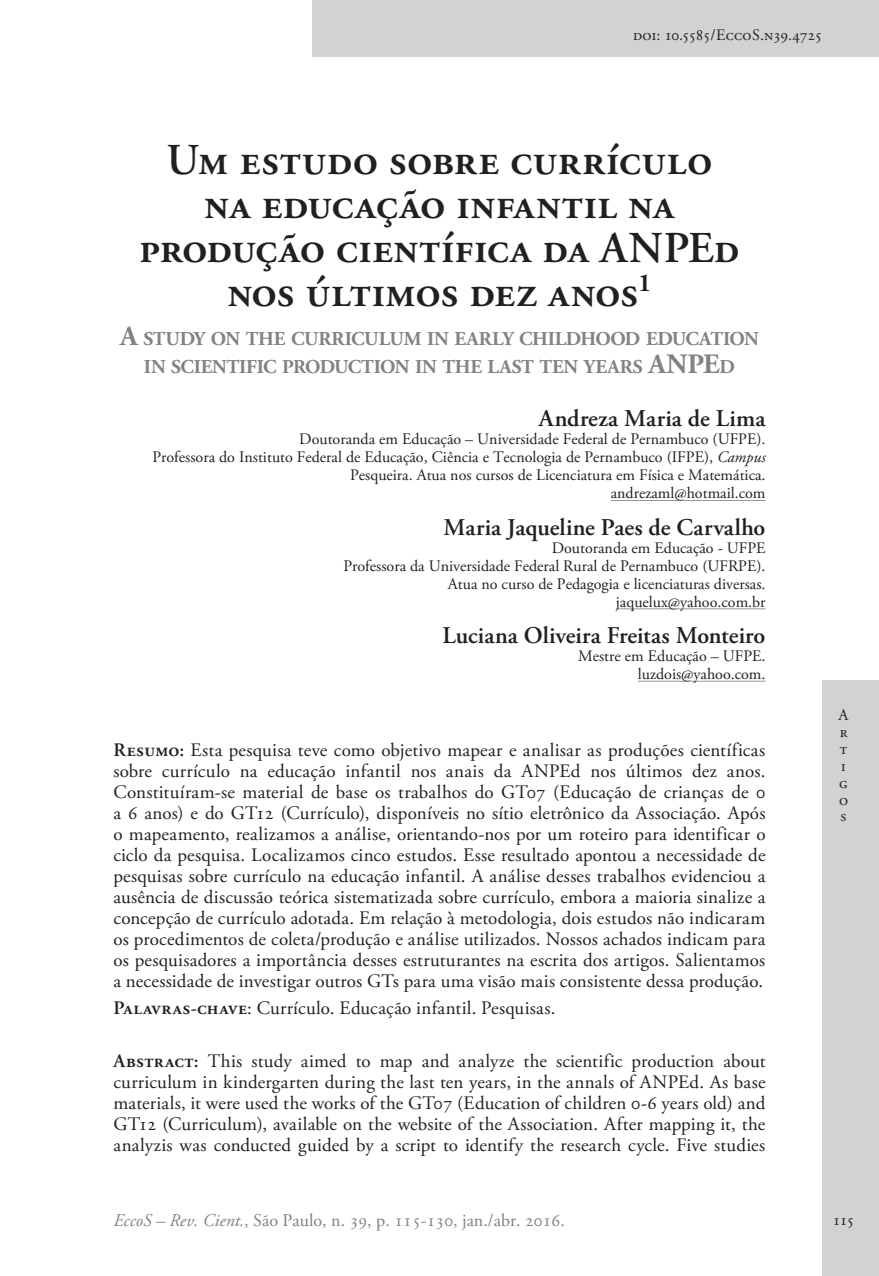
<style>
.page{position:relative;width:879px;height:1276px;background:#fff}
.page>*{position:absolute;margin:0;border:0;box-sizing:border-box;transform-origin:0 0}
.Ec_Titulo{font:600 44px/44px "Adobe Garamond Pro";letter-spacing:.005em;color:#231f20;text-align:center}
.Ec_Autor{font:600 24px "Adobe Garamond Pro";letter-spacing:-.01em;color:#231f20}
.Ec_Titulo_inglês{font:700 19.6px/28px "Adobe Garamond Pro";letter-spacing:-.015em;color:#808285}
.Ec_a_resumo{font:19px/21px "Adobe Garamond Pro";color:#231f20;text-align:justify}
.t1{font:18px "Adobe Garamond Pro";color:#808285}
.Ec_Autor_creditos{font:16px/18px "Adobe Garamond Pro";color:#231f20;text-align:right}
.Ec_xxCantoSsups{font:16px "Adobe Garamond Pro";letter-spacing:-.02em;color:#231f20}
.Ec_zxPaginador{font:16px/16.8px "Adobe Garamond Pro";color:#231f20}
.s1{font-size:28px}
.s2{font-style:italic}
.s3{font-weight:600}
</style>
<div class="page">
<div style="left:312px;top:0;width:567px;height:57px;background:#d1d2d4"></div>
<div style="left:822px;top:680px;width:57px;height:596px;background:#d1d2d4"></div>
<hr style="left:611px;top:500px;width:154px;height:1px;background:#939598">
<hr style="left:616px;top:608px;width:149px;height:1px;background:#939598">
<hr style="left:638px;top:681px;width:127px;height:1px;background:#939598">
<p class="Ec_xxCantoSsups" style="left:633px;top:25px;width:191px">doi: 10.5585/EccoS.n39.4725</p>
<p class="Ec_Titulo" style="left:139px;top:138px;width:602px">Um estudo sobre currículo na educação infantil na produção científica da ANPEd nos últimos dez anos<sup>1</sup></p>
<p class="Ec_Titulo_inglês" style="left:144px;top:325px;width:616px;text-indent:-24px"><span class="s1">A</span> STUDY ON THE CURRICULUM IN EARLY CHILDHOOD EDUCATION<br>IN SCIENTIFIC PRODUCTION IN THE LAST TEN YEARS <span class="s1">ANPE</span></p>
<p class="Ec_Titulo_inglês" style="left:719px;top:353px;width:17px">D</p>
<p class="Ec_Autor" style="left:539px;top:405px;width:228px">Andreza Maria de Lima</p>
<p class="Ec_Autor_creditos" style="left:299px;top:431px;width:468px">Doutoranda em Educação – Universidade Federal de Pernambuco (UFPE).</p>
<p class="Ec_Autor_creditos" style="left:152px;top:449px;width:615px">Professora do Instituto Federal de Educação, Ciência e Tecnologia de Pernambuco (IFPE), <span class="s2">Campus<br></span>Pesqueira. Atua nos cursos de Licenciatura em Física e Matemática.</p>
<p class="Ec_Autor_creditos" style="left:611px;top:485px;width:156px">andrezaml@hotmail.com</p>
<p class="Ec_Autor" style="left:443px;top:513px;width:323px">Maria Jaqueline Paes de Carvalho</p>
<p class="Ec_Autor_creditos" style="left:552px;top:539px;width:215px">Doutoranda em Educação - UFPE</p>
<p class="Ec_Autor_creditos" style="left:343px;top:557px;width:424px">Professora da Universidade Federal Rural de Pernambuco (UFRPE).<br>Atua no curso de Pedagogia e licenciaturas diversas.</p>
<p class="Ec_Autor_creditos" style="left:616px;top:593px;width:151px">jaquelux@yahoo.com.br</p>
<p class="Ec_Autor" style="left:442px;top:622px;width:324px">Luciana Oliveira Freitas Monteiro</p>
<p class="Ec_Autor_creditos" style="left:578px;top:647px;width:189px">Mestre em Educação – UFPE.</p>
<p class="Ec_Autor_creditos" style="left:638px;top:665px;width:129px">luzdois@yahoo.com.</p>
<p class="Ec_a_resumo" style="left:113px;top:740px;width:654px"><span class="s3">Resumo:</span> Esta pesquisa teve como objetivo mapear e analisar as produções científicas sobre currículo na educação infantil nos anais da ANPEd nos últimos dez anos.<br>Constituíram-se material de base os trabalhos do GT07 (Educação de crianças de 0 a 6 anos) e do GT12 (Currículo), disponíveis no sítio eletrônico da Associação. Após o mapeamento, realizamos a análise, orientando-nos por um roteiro para identificar o ciclo da pesquisa. Localizamos cinco estudos. Esse resultado apontou a necessidade de pesquisas sobre currículo na educação infantil. A análise desses trabalhos evidenciou a ausência de discussão teórica sistematizada sobre currículo, embora a maioria sinalize a concepção de currículo adotada. Em relação à metodologia, dois estudos não indicaram os procedimentos de coleta/produção e análise utilizados. Nossos achados indicam para os pesquisadores a importância desses estruturantes na escrita dos artigos. Salientamos a necessidade de investigar outros GTs para uma visão mais consistente dessa produção.</p>
<p class="Ec_a_resumo" style="left:113px;top:998px;width:444px"><span class="s3">Palavras-chave</span>: Currículo. Educação infantil. Pesquisas.</p>
<p class="Ec_a_resumo" style="left:113px;top:1051px;width:653px"><span class="s3">Abstract:</span> This study aimed to map and analyze the scientific production about curriculum in kindergarten during the last ten years, in the annals of ANPEd. As base materials, it were used the works of the GT07 (Education of children 0-6 years old) and GT12 (Curriculum), available on the website of the Association. After mapping it, the analyzis was conducted guided by a script to identify the research cycle. Five studies</p>
<p class="Ec_zxPaginador" style="left:838px;top:707px;width:11px">A r t i g o s</p>
<p class="t1" style="left:113px;top:1209px;width:453px"><span class="s2">EccoS – Rev. Cient.</span>, São Paulo, n. 39, p. 115-130, jan./abr. 2016.</p>
<p class="Ec_zxPaginador" style="left:833px;top:1212px;width:23px">115</p>
</div>
